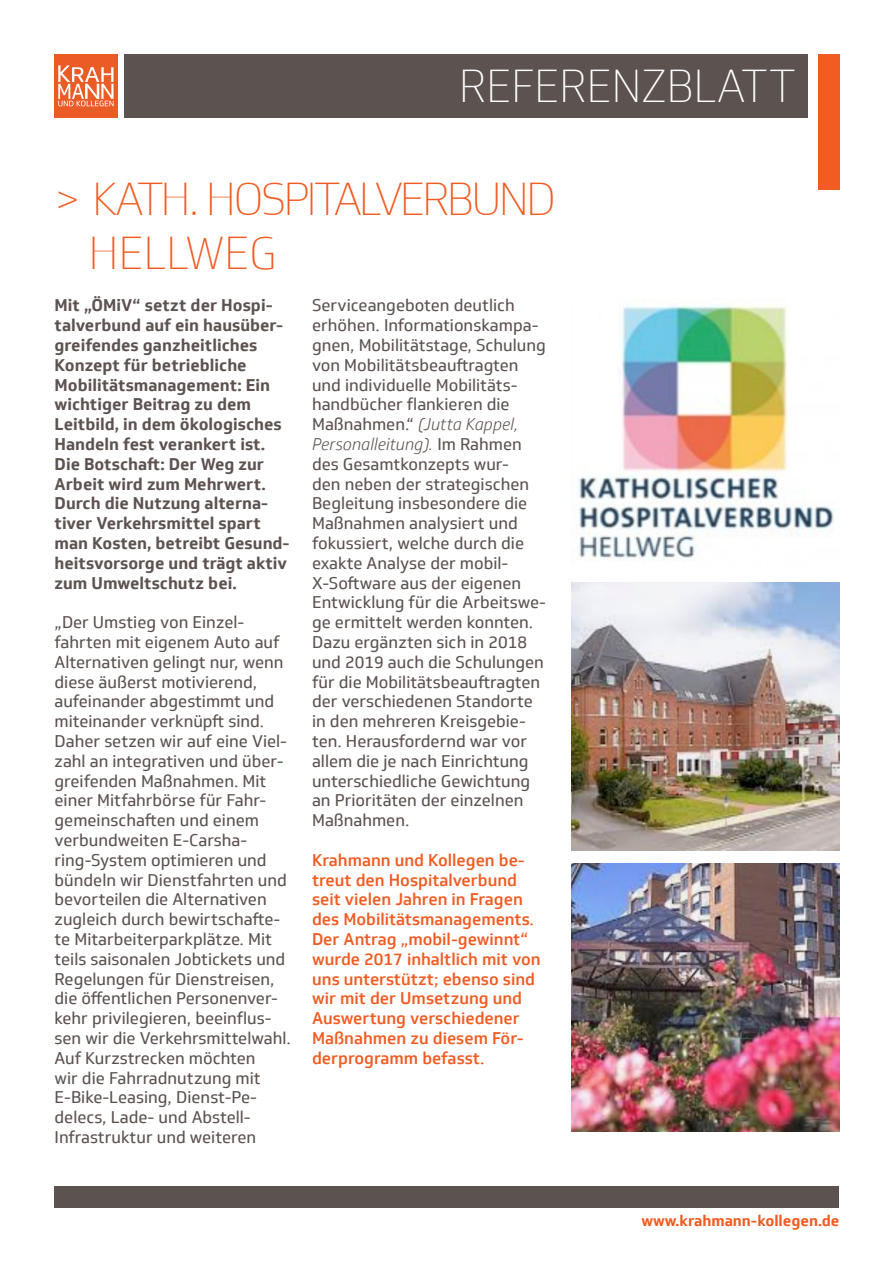
<style>
.page{position:relative;width:893px;height:1263px;background:#fff}
.page>*{position:absolute;margin:0;border:0;box-sizing:border-box;transform-origin:0 0}
.t1{font:100 45px "Soleto";letter-spacing:-.06em;color:#f25b21}
.t2{font:100 45px "Soleto";color:#fff}
.t3{font:100 45px "Soleto";color:#f25b21}
.t4{font:16.5px/19.8px "Soleto";color:#5c524f}
.t5{font:700 16.5px/19.8px "Soleto";color:#5c524f}
.t6{font:500 16.5px/19.8px "Soleto";color:#f25b21}
.t7{font:700 15px "Soleto";color:#f25b21}
.s1{font-weight:300;font-style:italic}
</style>
<div class="page">
<div style="left:54px;top:54px;width:64px;height:64px;background:#eb5b25"></div>
<svg style="left:58px;top:65px;width:56px;height:41px"></svg>
<div style="left:818px;top:54px;width:21px;height:135px;background:#f25b21"></div>
<div style="left:124px;top:54px;width:683px;height:64px;background:#5c524f"></div>
<div style="left:54px;top:1186px;width:785px;height:22px;background:#5c524f"></div>
<img style="left:577px;top:305px;width:257px;height:255px">
<img style="left:572px;top:583px;width:267px;height:268px">
<img style="left:572px;top:863px;width:267px;height:268px">
<p class="t2" style="left:459px;top:60px;width:338px">REFERENZBLATT</p>
<p class="t1" style="left:55px;top:174px;width:503px">&gt; KATH. HOSPITALVERBUND</p>
<p class="t3" style="left:88px;top:228px;width:190px">HELLWEG</p>
<p class="t5" style="left:55px;top:296px;width:237px">Mit „ÖMiV“ setzt der Hospi&shy;talverbund auf ein hausüber&shy;greifendes ganzheitliches<br>Konzept für betriebliche<br>Mobilitätsmanagement: Ein wichtiger Beitrag zu dem<br>Leitbild, in dem ökologisches<br>Handeln fest verankert ist.<br>Die Botschaft: Der Weg zur<br>Arbeit wird zum Mehrwert.<br>Durch die Nutzung alterna&shy;tiver Verkehrsmittel spart man Kosten, betreibt Gesund&shy;heitsvorsorge und trägt aktiv zum Umweltschutz bei.</p>
<p class="t4" style="left:55px;top:613px;width:238px">„Der Umstieg von Einzel&shy;fahrten mit eigenem Auto auf<br>Alternativen gelingt nur, wenn diese äußerst motivierend, aufeinander abgestimmt und miteinander verknüpft sind.<br>Daher setzen wir auf eine Viel&shy;zahl an integrativen und über&shy;greifenden Maßnahmen. Mit einer Mitfahrbörse für Fahr&shy;gemeinschaften und einem verbundweiten E-Carsha&shy;ring-System optimieren und bündeln wir Dienstfahrten und bevorteilen die Alternativen zugleich durch bewirtschafte&shy;te Mitarbeiterparkplätze. Mit teils saisonalen Jobtickets und<br>Regelungen für Dienstreisen, die öffentlichen Personenver&shy;kehr privilegieren, beeinflus&shy;sen wir die Verkehrsmittelwahl.<br>Auf Kurzstrecken möchten<br>wir die Fahrradnutzung mit<br>E-Bike-Leasing, Dienst-Pe&shy;delecs, Lade- und Abstell-<br>Infrastruktur und weiteren</p>
<p class="t4" style="left:312px;top:296px;width:235px">Serviceangeboten deutlich erhöhen. Informationskampa&shy;gnen, Mobilitätstage, Schulung von Mobilitätsbeauftragten und individuelle Mobilitäts&shy;handbücher flankieren die<br>Maßnahmen.“ <span class="s1">(Jutta Kappel,<br>Personalleitung).</span> Im Rahmen des Gesamtkonzepts wur-<br>den neben der strategischen<br>Begleitung insbesondere die<br>Maßnahmen analysiert und fokussiert, welche durch die exakte Analyse der mobil-<br>X-Software aus der eigenen<br>Entwicklung für die Arbeitswe&shy;ge ermittelt werden konnten.<br>Dazu ergänzten sich in 2018 und 2019 auch die Schulungen für die Mobilitätsbeauftragten der verschiedenen Standorte in den mehreren Kreisgebie&shy;ten. Herausfordernd war vor allem die je nach Einrichtung unterschiedliche Gewichtung an Prioritäten der einzelnen<br>Maßnahmen.</p>
<p class="t6" style="left:312px;top:850px;width:230px">Krahmann und Kollegen be&shy;treut den Hospitalverbund seit vielen Jahren in Fragen des Mobilitätsmanagements.<br>Der Antrag „mobil-gewinnt“ wurde 2017 inhaltlich mit von uns unterstützt; ebenso sind wir mit der Umsetzung und<br>Auswertung verschiedener<br>Maßnahmen zu diesem För&shy;derprogramm befasst.</p>
<p class="t7" style="left:641px;top:1211px;width:199px">www.krahmann-kollegen.de</p>
</div>
